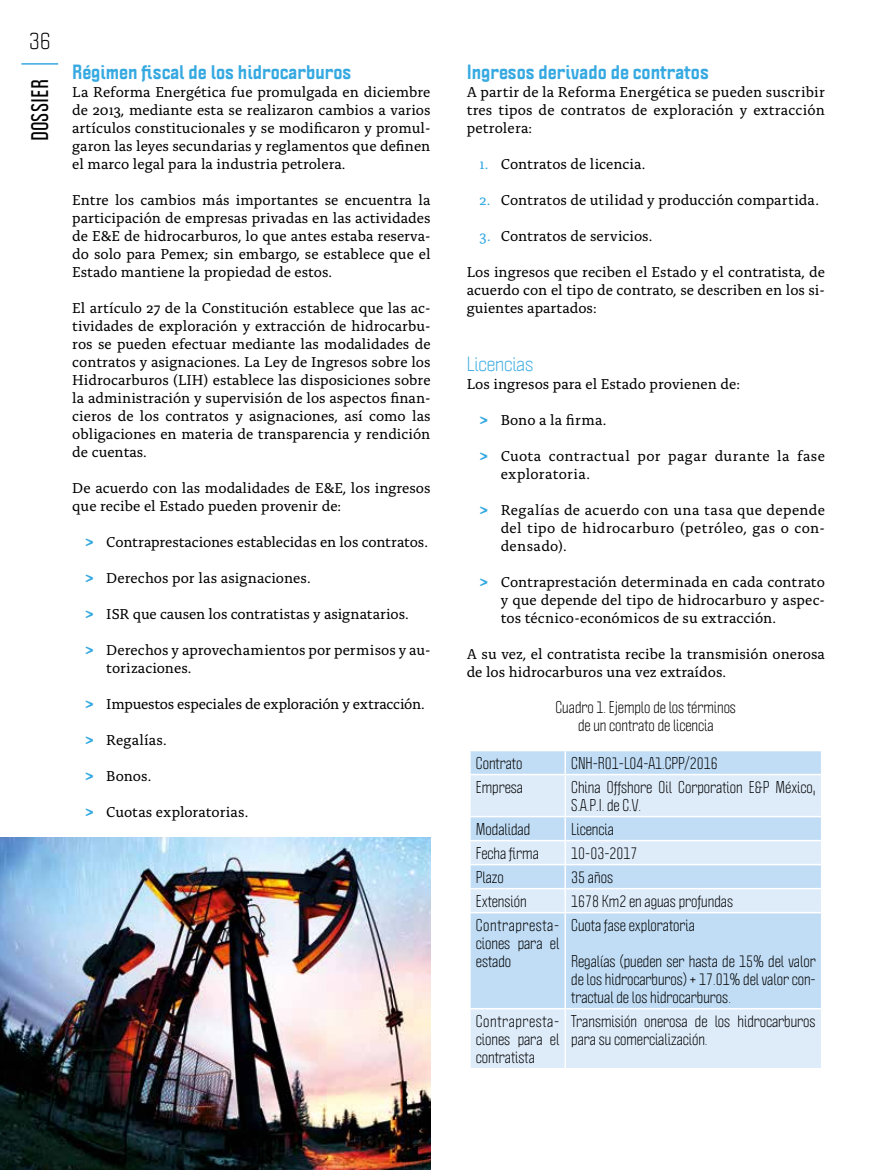
<style>
.page{position:relative;width:893px;height:1170px;background:#fff}
.page>*{position:absolute;margin:0;border:0;box-sizing:border-box;transform-origin:0 0}
.t1{font:700 condensed 21px "Politica";letter-spacing:.01em;color:#000}
.t2{font:21px "Politica";color:#000}
.t3{font:800 18px "Politica";color:#36a9e1}
.t4{font:18px "Politica";color:#36a9e1}
.t5{font:15px/18px "Alda OTCEV";color:#000;text-align:justify}
.t6{font:condensed 15px/18px "Politica";color:#000;text-align:justify}
.t7{font:15px/18px "Alda OTCEV";letter-spacing:.025em;color:#000}
.s1{font-weight:700;font-size:18px;color:#36a9e1}
.s2{color:#36a9e1}
</style>
<div class="page">
<div style="left:471px;top:751px;width:350px;height:22px;background:#c1ddf5"></div>
<svg style="left:471px;top:775px;width:350px;height:292px;background:#d0e4f7"></svg>
<hr style="left:564px;top:751px;width:2px;height:22px;background:#fff">
<hr style="left:564px;top:775px;width:2px;height:40px;background:#fff">
<hr style="left:469px;top:815px;width:96px;height:2px;background:#fff">
<hr style="left:565px;top:815px;width:257px;height:2px;background:#fff">
<hr style="left:564px;top:817px;width:2px;height:22px;background:#fff">
<hr style="left:564px;top:865px;width:2px;height:22px;background:#fff">
<hr style="left:564px;top:913px;width:2px;height:94px;background:#fff">
<hr style="left:469px;top:839px;width:96px;height:2px;background:#fff">
<hr style="left:469px;top:863px;width:96px;height:2px;background:#fff">
<hr style="left:565px;top:839px;width:257px;height:2px;background:#fff">
<hr style="left:564px;top:841px;width:2px;height:22px;background:#fff">
<hr style="left:565px;top:863px;width:257px;height:2px;background:#fff">
<hr style="left:469px;top:887px;width:96px;height:2px;background:#fff">
<hr style="left:469px;top:911px;width:96px;height:2px;background:#fff">
<hr style="left:565px;top:887px;width:257px;height:2px;background:#fff">
<hr style="left:564px;top:889px;width:2px;height:22px;background:#fff">
<hr style="left:565px;top:911px;width:257px;height:2px;background:#fff">
<hr style="left:469px;top:1007px;width:96px;height:2px;background:#fff">
<hr style="left:565px;top:1007px;width:257px;height:2px;background:#fff">
<hr style="left:564px;top:1009px;width:2px;height:58px;background:#fff">
<img style="left:0;top:837px;width:431px;height:332px">
<hr style="left:21px;top:63px;width:37px;height:2px;background:#36a9e1">
<h1 class="t2" style="left:29px;top:25px;width:24px">36</h1>
<h1 class="t1" style="left:24px;top:141px;width:64px;rotate:-90deg">DOSSIER</h1>
<p class="t3" style="left:72px;top:59px;width:281px">Régimen fiscal de los hidrocarburos</p>
<p class="t5" style="left:72px;top:82px;width:360px">La Reforma Energética fue promulgada en diciembre de 2013, mediante esta se realizaron cambios a varios artículos constitucionales y se modificaron y promul&shy;garon las leyes secundarias y reglamentos que definen el marco legal para la industria petrolera.</p>
<p class="t5" style="left:72px;top:190px;width:360px">Entre los cambios más importantes se encuentra la participación de empresas privadas en las actividades de E&amp;E de hidrocarburos, lo que antes estaba reserva&shy;do solo para Pemex; sin embargo, se establece que el Estado mantiene la propiedad de estos.</p>
<p class="t5" style="left:72px;top:298px;width:360px">El artículo 27 de la Constitución establece que las ac&shy;tividades de exploración y extracción de hidrocarbu&shy;ros se pueden efectuar mediante las modalidades de contratos y asignaciones. La Ley de Ingresos sobre los Hidrocarburos (LIH) establece las disposiciones sobre la administración y supervisión de los aspectos finan&shy;cieros de los contratos y asignaciones, así como las obligaciones en materia de transparencia y rendición de cuentas.</p>
<p class="t5" style="left:72px;top:478px;width:360px">De acuerdo con las modalidades de E&amp;E, los ingresos que recibe el Estado pueden provenir de:</p>
<p class="t5" style="left:85px;top:532px;width:344px"><span class="s1">&gt;</span> Contraprestaciones establecidas en los contratos.</p>
<p class="t5" style="left:85px;top:568px;width:227px"><span class="s1">&gt;</span> Derechos por las asignaciones.</p>
<p class="t5" style="left:85px;top:604px;width:325px"><span class="s1">&gt;</span> ISR que causen los contratistas y asignatarios.</p>
<p class="t5" style="left:106px;top:640px;width:326px;text-indent:-21px"><span class="s1">&gt;</span> Derechos y aprovechamientos por permisos y au&shy;torizaciones.</p>
<p class="t5" style="left:85px;top:694px;width:341px"><span class="s1">&gt;</span> Impuestos especiales de exploración y extracción.</p>
<p class="t5" style="left:85px;top:730px;width:83px"><span class="s1">&gt;</span> Regalías.</p>
<p class="t5" style="left:85px;top:766px;width:68px"><span class="s1">&gt;</span> Bonos.</p>
<p class="t5" style="left:85px;top:802px;width:165px"><span class="s1">&gt;</span> Cuotas exploratorias.</p>
<p class="t3" style="left:467px;top:59px;width:244px">Ingresos derivado de contratos</p>
<p class="t5" style="left:467px;top:82px;width:360px">A partir de la Reforma Energética se pueden suscribir tres tipos de contratos de exploración y extracción petrolera:</p>
<p class="t5" style="left:479px;top:154px;width:168px"><span class="s2">1.</span> Contratos de licencia.</p>
<p class="t5" style="left:479px;top:190px;width:341px"><span class="s2">2.</span> Contratos de utilidad y producción compartida.</p>
<p class="t5" style="left:479px;top:226px;width:175px"><span class="s2">3.</span> Contratos de servicios.</p>
<p class="t5" style="left:467px;top:262px;width:360px">Los ingresos que reciben el Estado y el contratista, de acuerdo con el tipo de contrato, se describen en los si&shy;guientes apartados:</p>
<p class="t4" style="left:467px;top:350px;width:68px">Licencias</p>
<p class="t5" style="left:467px;top:373px;width:275px">Los ingresos para el Estado provienen de:</p>
<p class="t5" style="left:479px;top:409px;width:128px"><span class="s1">&gt;</span> Bono a la firma.</p>
<p class="t7" style="left:501px;top:445px;width:326px;text-indent:-21px"><span class="s1">&gt;</span> Cuota contractual por pagar durante la fase exploratoria.</p>
<p class="t5" style="left:501px;top:499px;width:326px;text-indent:-21px"><span class="s1">&gt;</span> Regalías de acuerdo con una tasa que depende del tipo de hidrocarburo (petróleo, gas o con&shy;densado).</p>
<p class="t5" style="left:501px;top:571px;width:326px;text-indent:-21px"><span class="s1">&gt;</span> Contraprestación determinada en cada contrato y que depende del tipo de hidrocarburo y aspec&shy;tos técnico-económicos de su extracción.</p>
<p class="t5" style="left:467px;top:643px;width:360px">A su vez, el contratista recibe la transmisión onerosa de los hidrocarburos una vez extraídos.</p>
<p class="t6" style="left:556px;top:697px;width:182px;text-align:center">Cuadro 1. Ejemplo de los términos de un contrato de licencia</p>
<p class="t6" style="left:476px;top:752px;width:48px">Contrato</p>
<p class="t6" style="left:571px;top:752px;width:148px">CNH-R01-L04-A1.CPP/2016</p>
<p class="t6" style="left:476px;top:776px;width:49px">Empresa</p>
<p class="t6" style="left:571px;top:776px;width:246px">China Offshore Oil Corporation E&amp;P México,<br>S.A.P.I. de C.V.</p>
<p class="t6" style="left:476px;top:818px;width:56px">Modalidad</p>
<p class="t6" style="left:571px;top:818px;width:44px">Licencia</p>
<p class="t6" style="left:476px;top:842px;width:64px">Fecha firma</p>
<p class="t6" style="left:571px;top:842px;width:68px">10-03-2017</p>
<p class="t6" style="left:476px;top:866px;width:29px">Plazo</p>
<p class="t6" style="left:571px;top:866px;width:43px">35 años</p>
<p class="t6" style="left:476px;top:890px;width:52px">Extensión</p>
<p class="t6" style="left:571px;top:890px;width:163px">1678 Km2 en aguas profundas</p>
<p class="t6" style="left:476px;top:914px;width:85px">Contrapresta&shy;ciones para el estado</p>
<p class="t6" style="left:571px;top:914px;width:125px">Cuota fase exploratoria</p>
<p class="t6" style="left:571px;top:950px;width:246px">Regalías (pueden ser hasta de 15% del valor de los hidrocarburos) + 17.01% del valor con&shy;tractual de los hidrocarburos.</p>
<p class="t6" style="left:476px;top:1010px;width:85px">Contrapresta&shy;ciones para el contratista</p>
<p class="t6" style="left:571px;top:1010px;width:246px">Transmisión onerosa de los hidrocarburos para su comercialización.</p>
</div>
